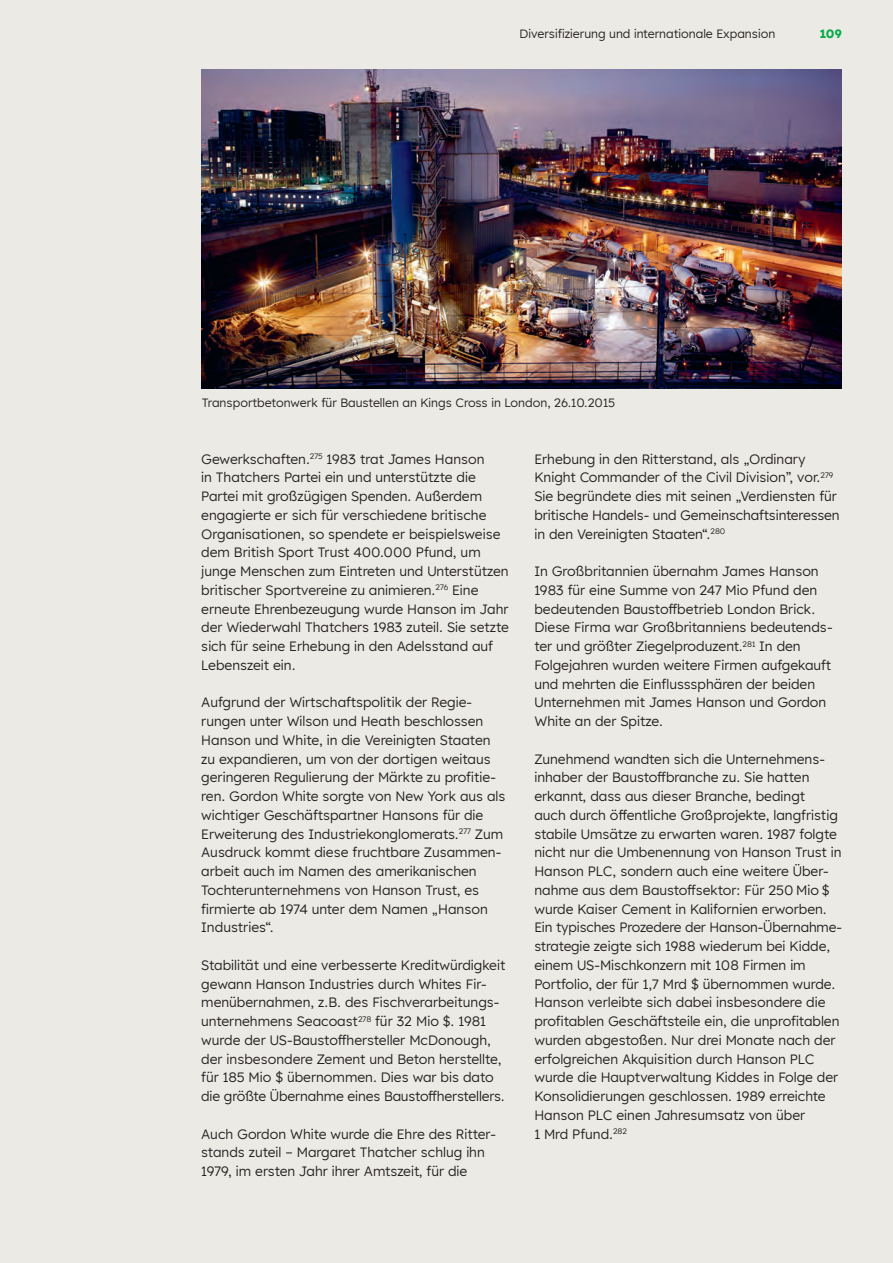
<style>
.page{position:relative;width:893px;height:1263px;background:#ebeae5}
.page>*{position:absolute;margin:0;border:0;box-sizing:border-box;transform-origin:0 0}
.t1{font:13.5px/18.8px "Lexend HM";color:#231f20}
.t2{font:12px "Lexend HM";color:#231f20}
.t3{font:700 12px "Lexend HM";color:#07ac4b}
</style>
<div class="page">
<img style="left:201px;top:70px;width:641px;height:319px">
<p class="t2" style="left:519px;top:25px;width:257px">Diversifizierung und internationale Expansion</p>
<p class="t3" style="left:820px;top:24px;width:24px">109</p>
<p class="t2" style="left:202px;top:394px;width:415px">Transportbetonwerk für Baustellen an Kings Cross in London, 26.10.2015</p>
<p class="t1" style="left:201px;top:449px;width:309px">Gewerkschaften.<sup>275</sup> 1983 trat James Hanson<br>in Thatchers Partei ein und unterstützte die Partei mit großzügigen Spenden. Außerdem engagierte er sich für verschiedene britische Organisationen, so spendete er beispielsweise dem British Sport Trust 400.000 Pfund, um junge Menschen zum Eintreten und Unterstützen britischer Sportvereine zu animieren.<sup>276</sup> Eine erneute Ehrenbezeugung wurde Hanson im Jahr der Wiederwahl Thatchers 1983 zuteil. Sie setzte sich für seine Erhebung in den Adelsstand auf Lebenszeit ein.</p>
<p class="t1" style="left:201px;top:692px;width:306px">Aufgrund der Wirtschaftspolitik der Regie&shy;rungen unter Wilson und Heath beschlossen Hanson und White, in die Vereinigten Staaten zu expandieren, um von der dortigen weitaus geringeren Regulierung der Märkte zu profitie&shy;ren. Gordon White sorgte von New York aus als wichtiger Geschäftspartner Hansons für die Erweiterung des Industriekonglomerats.<sup>277</sup> Zum Ausdruck kommt diese fruchtbare Zusammen&shy;arbeit auch im Namen des amerikanischen Tochterunternehmens von Hanson Trust, es firmierte ab 1974 unter dem Namen „Hanson Industries“.</p>
<p class="t1" style="left:201px;top:955px;width:306px">Stabilität und eine verbesserte Kreditwürdigkeit gewann Hanson Industries durch Whites Fir&shy;menübernahmen, z.B. des Fischverarbeitungs&shy;unternehmens Seacoast<sup>278</sup> für 32 Mio $. 1981 wurde der US-Baustoffhersteller McDonough, der insbesondere Zement und Beton herstellte, für 185 Mio $ übernommen. Dies war bis dato die größte Übernahme eines Baustoffherstellers.</p>
<p class="t1" style="left:201px;top:1124px;width:296px">Auch Gordon White wurde die Ehre des Ritter&shy;stands zuteil – Margaret Thatcher schlug ihn<br>1979, im ersten Jahr ihrer Amtszeit, für die</p>
<p class="t1" style="left:534px;top:449px;width:307px">Erhebung in den Ritterstand, als „Ordinary Knight Commander of the Civil Division”, vor.<sup>279<br></sup>Sie begründete dies mit seinen „Verdiensten für britische Handels- und Gemeinschaftsinteressen in den Vereinigten Staaten“.<sup>280</sup></p>
<p class="t1" style="left:534px;top:561px;width:300px">In Großbritannien übernahm James Hanson 1983 für eine Summe von 247 Mio Pfund den bedeutenden Baustoffbetrieb London Brick.<br>Diese Firma war Großbritanniens bedeutends&shy;ter und größter Ziegelproduzent.<sup>281</sup> In den Folgejahren wurden weitere Firmen aufgekauft und mehrten die Einflusssphären der beiden Unternehmen mit James Hanson und Gordon White an der Spitze.</p>
<p class="t1" style="left:534px;top:749px;width:309px">Zunehmend wandten sich die Unternehmens&shy;inhaber der Baustoffbranche zu. Sie hatten erkannt, dass aus dieser Branche, bedingt<br>auch durch öffentliche Großprojekte, langfristig stabile Umsätze zu erwarten waren. 1987 folgte nicht nur die Umbenennung von Hanson Trust in Hanson PLC, sondern auch eine weitere Über&shy;nahme aus dem Baustoffsektor: Für 250 Mio $ wurde Kaiser Cement in Kalifornien erworben.<br>Ein typisches Prozedere der Hanson-Übernahme&shy;strategie zeigte sich 1988 wiederum bei Kidde, einem US-Mischkonzern mit 108 Firmen im Portfolio, der für 1,7 Mrd $ übernommen wurde.<br>Hanson verleibte sich dabei insbesondere die profitablen Geschäftsteile ein, die unprofitablen wurden abgestoßen. Nur drei Monate nach der erfolgreichen Akquisition durch Hanson PLC wurde die Hauptverwaltung Kiddes in Folge der Konsolidierungen geschlossen. 1989 erreichte Hanson PLC einen Jahresumsatz von über<br>1 Mrd Pfund.<sup>282</sup></p>
</div>
